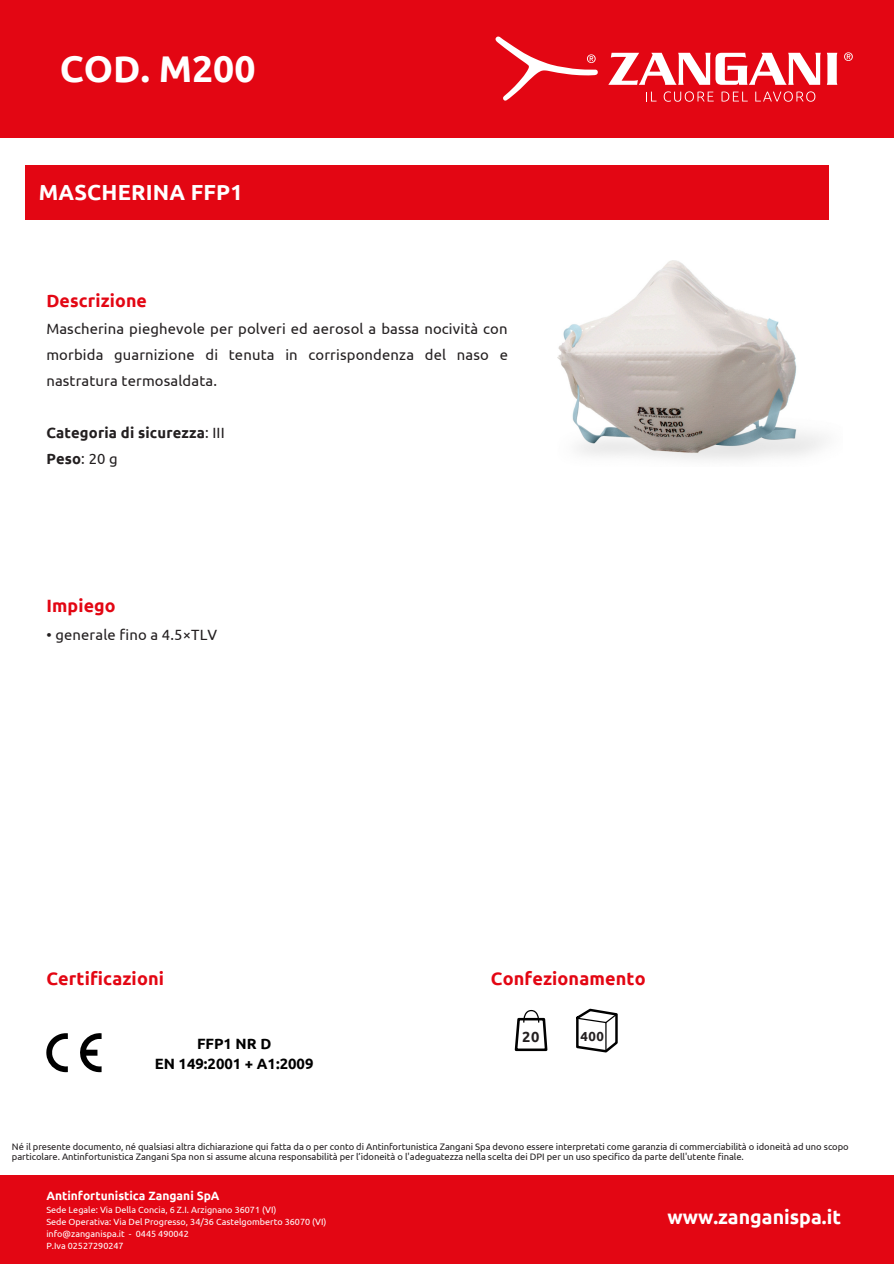
<style>
.page{position:relative;width:894px;height:1264px;background:#fff}
.page>*{position:absolute;margin:0;border:0;box-sizing:border-box;transform-origin:0 0}
.t1{font:700 37.2px "Ubuntu";color:#fff}
.t2{font:700 21.75px "Ubuntu";letter-spacing:.01em;color:#fff}
.t3{font:700 19.5px "Ubuntu";color:#fff}
.t4{font:700 18px "Ubuntu";letter-spacing:.01em;color:#e30613}
.t5{font:700 17.7px "Ubuntu";letter-spacing:.01em;color:#e30613}
.t6{font:14.85px/26px "Ubuntu";letter-spacing:.01em;color:#231f20;text-align:justify}
.t7{font:700 14.85px/26px "Ubuntu";letter-spacing:.01em;color:#231f20}
.t8{font:700 14.85px/20.2px "Ubuntu";color:#000;text-align:center}
.t9{font:700 14.7px "Ubuntu";color:#231f20}
.t10{font:700 13.2px "Ubuntu";color:#231f20}
.t11{font:700 12px "Ubuntu";color:#fff}
.t12{font:9.45px/9.4px "Ubuntu";letter-spacing:-.005em;color:#231f20}
.t13{font:9px/12px "Ubuntu";color:#fff}
.s1{font-weight:400}
</style>
<div class="page">
<div style="left:0;top:0;width:893px;height:137px;background:#e30613"></div>
<div style="left:25px;top:165px;width:803px;height:54px;background:#e30613"></div>
<div style="left:0;top:1175px;width:893px;height:88px;background:#e30613"></div>
<svg style="left:46px;top:1033px;width:55px;height:39px"></svg>
<svg style="left:646px;top:92px;width:10px;height:9px"></svg>
<svg style="left:663px;top:91px;width:50px;height:11px"></svg>
<svg style="left:721px;top:91px;width:26px;height:11px"></svg>
<svg style="left:755px;top:91px;width:60px;height:11px"></svg>
<svg style="left:608px;top:53px;width:212px;height:32px"></svg>
<svg style="left:826px;top:53px;width:11px;height:32px"></svg>
<svg style="left:844px;top:52px;width:8px;height:9px"></svg>
<svg style="left:495px;top:37px;width:102px;height:64px"></svg>
<svg style="left:514px;top:1010px;width:33px;height:41px"></svg>
<svg style="left:576px;top:1008px;width:41px;height:44px"></svg>
<img style="left:557px;top:261px;width:267px;height:199px">
<h1 class="t1" style="left:60px;top:48px;width:197px">COD. M200</h1>
<h2 class="t2" style="left:39px;top:179px;width:206px">MASCHERINA FFP1</h2>
<h3 class="t5" style="left:46px;top:290px;width:102px">Descrizione</h3>
<h3 class="t6" style="left:46px;top:315px;width:463px">Mascherina pieghevole per polveri ed aerosol a bassa nocività con morbida guarnizione di tenuta in corrispondenza del naso e nastratura termosaldata.</h3>
<h3 class="t7" style="left:46px;top:419px;width:180px">Categoria di sicurezza<span class="s1">: III<br></span>Peso<span class="s1">: 20 g</span></h3>
<h3 class="t5" style="left:46px;top:595px;width:71px">Impiego</h3>
<h3 class="t6" style="left:46px;top:621px;width:172px">• generale fino a 4.5×TLV</h3>
<h3 class="t4" style="left:46px;top:968px;width:119px">Certificazioni</h3>
<h3 class="t8" style="left:155px;top:1033px;width:160px">FFP1 NR D<br>EN 149:2001 + A1:2009</h3>
<h3 class="t4" style="left:491px;top:968px;width:156px">Confezionamento</h3>
<h3 class="t9" style="left:522px;top:1028px;width:19px">20</h3>
<h3 class="t10" style="left:580px;top:1028px;width:25px">400</h3>
<p class="t12" style="left:12px;top:1142px;width:838px">Né il presente documento, né qualsiasi altra dichiarazione qui fatta da o per conto di Antinfortunistica Zangani Spa devono essere interpretati come garanzia di commerciabilità o idoneità ad uno scopo particolare. Antinfortunistica Zangani Spa non si assume alcuna responsabilità per l’idoneità o l'adeguatezza nella scelta dei DPI per un uso specifico da parte dell'utente finale.</p>
<p class="t11" style="left:46px;top:1188px;width:175px">Antinfortunistica Zangani SpA</p>
<p class="t13" style="left:46px;top:1203px;width:281px">Sede Legale: Via Della Concia, 6 Z.I. Arzignano 36071 (VI)<br>Sede Operativa: Via Del Progresso, 34/36 Castelgomberto 36070 (VI) info@zanganispa.it - 0445 490042<br>P.Iva 02527290247</p>
<h3 class="t3" style="left:667px;top:1205px;width:175px">www.zanganispa.it</h3>
</div>
